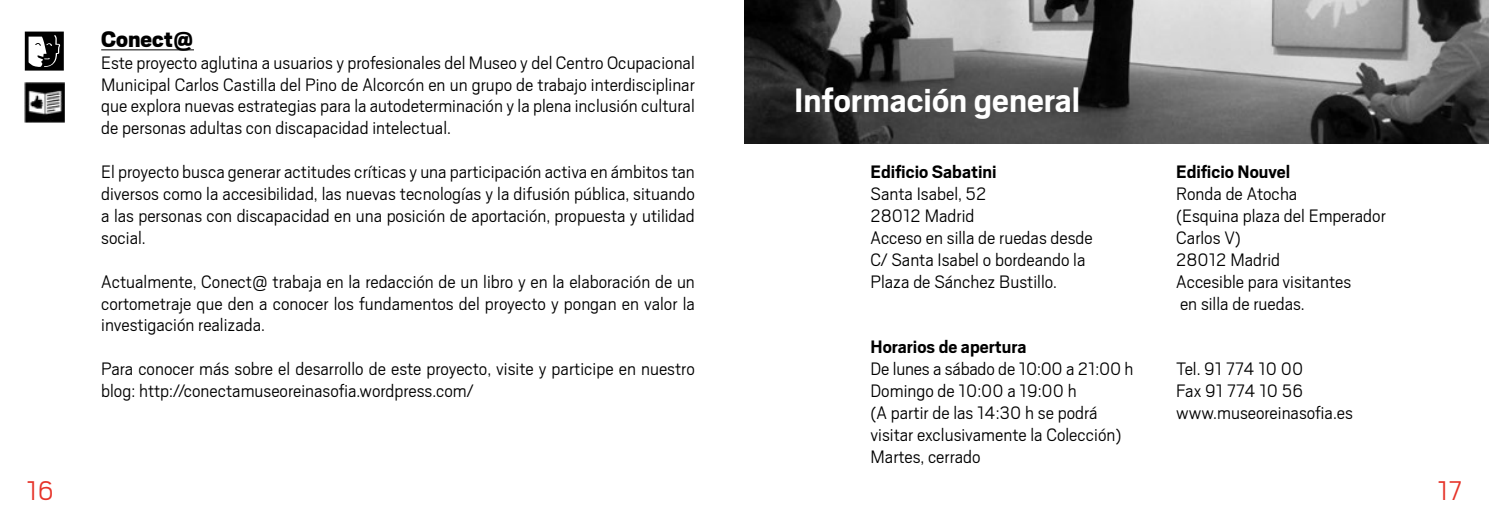
<style>
.page{position:relative;width:1489px;height:525px;background:#fff}
.page>*{position:absolute;margin:0;border:0;box-sizing:border-box;transform-origin:0 0}
.t1{font:700 37.5px "Scout";color:#fff}
.t2{font:300 30px "Scout";color:#e63329}
.t3{font:900 25px "Scout";color:#000}
.t4{font:300 20px/21.9px "Scout";color:#000}
.t5{font:700 20px "Scout";color:#000}
</style>
<div class="page">
<img style="left:744px;top:0;width:744px;height:144px">
<hr style="left:101px;top:49px;width:93px;height:1px;background:#000">
<img style="left:25px;top:83px;width:40px;height:39px">
<div style="left:25px;top:32px;width:38px;height:38px;background:#000"></div>
<div style="left:25px;top:32px;width:39px;height:39px;border:1px solid #000"></div>
<svg style="left:29px;top:35px;width:31px;height:32px"></svg>
<p class="t3" style="left:101px;top:23px;width:94px">Conect@</p>
<p class="t4" style="left:101px;top:50px;width:595px;text-align:justify">Este proyecto aglutina a usuarios y profesionales del Museo y del Centro Ocupacional Municipal Carlos Castilla del Pino de Alcorcón en un grupo de trabajo interdisciplinar que explora nuevas estrategias para la autodeterminación y la plena inclusión cultural de personas adultas con discapacidad intelectual.</p>
<p class="t4" style="left:101px;top:160px;width:595px;text-align:justify">El proyecto busca generar actitudes críticas y una participación activa en ámbitos tan diversos como la accesibilidad, las nuevas tecnologías y la difusión pública, situando a las personas con discapacidad en una posición de aportación, propuesta y utilidad social.</p>
<p class="t4" style="left:101px;top:269px;width:595px;text-align:justify">Actualmente, Conect@ trabaja en la redacción de un libro y en la elaboración de un cortometraje que den a conocer los fundamentos del proyecto y pongan en valor la investigación realizada.</p>
<p class="t4" style="left:101px;top:357px;width:595px">Para conocer más sobre el desarrollo de este proyecto, visite y participe en nuestro blog: http://conectamuseoreinasofia.wordpress.com/</p>
<h1 class="t1" style="left:794px;top:76px;width:287px">Información general</h1>
<p class="t5" style="left:870px;top:159px;width:127px">Edificio Sabatini</p>
<p class="t4" style="left:870px;top:182px;width:224px">Santa Isabel, 52<br>28012 Madrid<br>Acceso en silla de ruedas desde<br>C/ Santa Isabel o bordeando la<br>Plaza de Sánchez Bustillo.</p>
<p class="t5" style="left:1176px;top:159px;width:116px">Edificio Nouvel</p>
<p class="t4" style="left:1176px;top:182px;width:211px">Ronda de Atocha<br>(Esquina plaza del Emperador<br>Carlos V)<br>28012 Madrid<br>Accesible para visitantes<br>en silla de ruedas.</p>
<p class="t5" style="left:870px;top:334px;width:157px">Horarios de apertura</p>
<p class="t4" style="left:870px;top:357px;width:264px">De lunes a sábado de 10:00 a 21:00 h<br>Domingo de 10:00 a 19:00 h<br>(A partir de las 14:30 h se podrá visitar exclusivamente la Colección)<br>Martes, cerrado</p>
<p class="t4" style="left:1176px;top:357px;width:178px">Tel. 91 774 10 00<br>Fax 91 774 10 56 www.museoreinasofia.es</p>
<h2 class="t2" style="left:27px;top:470px;width:29px">16</h2>
<h2 class="t2" style="left:1437px;top:470px;width:26px">17</h2>
</div>
